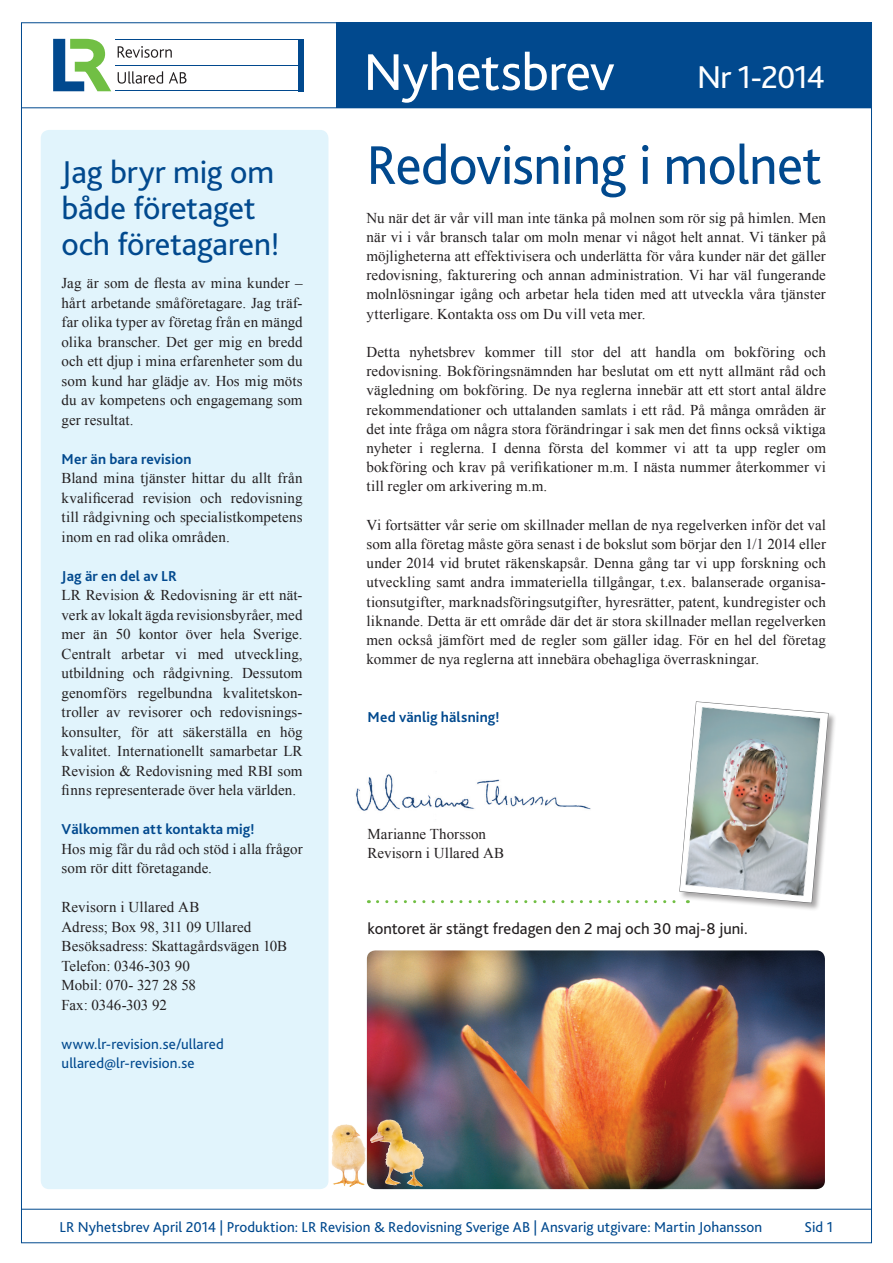
<style>
.page{position:relative;width:893px;height:1263px;background:#fff}
.page>*{position:absolute;margin:0;border:0;box-sizing:border-box;transform-origin:0 0}
.t1{font:57px "Bliss 2";letter-spacing:-.01em;color:#01498e;scale:.96 1}
.t2{font:54px "Bliss 2";letter-spacing:-.01em;color:#fff}
.t3{font:33px/36px "Bliss 2";letter-spacing:-.005em;color:#01498e}
.t4{font:33px "Bliss 2";letter-spacing:-.035em;color:#fff}
.t5{font:16.5px "Bliss 2";color:#231f20}
.t6{font:15px/19.5px "Times New Roman";letter-spacing:.005em;color:#231f20;text-align:justify}
.t7{font:15px/19.5px "Bliss 2";letter-spacing:.005em;color:#01498e}
.t8{font:700 15px "Bliss 2";letter-spacing:.01em;color:#01498e}
</style>
<div class="page">
<hr style="left:21px;top:108px;width:851px;height:1px;background:#01498e">
<div style="left:336px;top:23px;width:536px;height:85px;background:#01498e"></div>
<div style="left:41px;top:130px;width:287px;height:1059px;background:#e1f4fc;border-radius:9px"></div>
<hr style="left:21px;top:1209px;width:851px;height:1px;background:#01498e">
<img style="left:356px;top:777px;width:21px;height:34px">
<svg style="left:118px;top:46px;width:54px;height:12px"></svg>
<svg style="left:118px;top:71px;width:45px;height:13px"></svg>
<svg style="left:169px;top:72px;width:17px;height:11px"></svg>
<div style="left:299px;top:39px;width:5px;height:52px;background:#01498e"></div>
<svg style="left:53px;top:39px;width:58px;height:52px"></svg>
<hr style="left:115px;top:39px;width:188px;height:1px;background:#01498e">
<hr style="left:115px;top:91px;width:188px;height:1px;background:#01498e">
<hr style="left:115px;top:65px;width:188px;height:1px;background:#01498e">
<svg style="left:377px;top:701px;width:456px;height:207px"></svg>
<img style="left:367px;top:950px;width:458px;height:239px">
<img style="left:369px;top:1119px;width:54px;height:67px">
<h3 class="t3" style="left:62px;top:153px;width:220px">Jag bryr mig om både företaget och företagaren!</h3>
<p class="t6" style="left:62px;top:273px;width:242px">Jag är som de flesta av mina kunder – hårt arbetande småföretagare. Jag träf&shy;far olika typer av företag från en mängd olika branscher. Det ger mig en bredd och ett djup i mina erfarenheter som du som kund har glädje av. Hos mig möts du av kompetens och engagemang som ger resultat.</p>
<p class="t8" style="left:62px;top:449px;width:131px">Mer än bara revision</p>
<p class="t6" style="left:62px;top:468px;width:242px">Bland mina tjänster hittar du allt från kvalificerad revision och redovisning till rådgivning och specialistkompetens inom en rad olika områden.</p>
<p class="t8" style="left:62px;top:566px;width:117px">Jag är en del av LR</p>
<p class="t6" style="left:62px;top:585px;width:242px">LR Revision &amp; Redovisning är ett nät&shy;verk av lokalt ägda revisionsbyråer, med mer än 50 kontor över hela Sverige.<br>Centralt arbetar vi med utveckling, utbildning och rådgivning. Dessutom genomförs regelbundna kvalitetskon&shy;troller av revisorer och redovisnings&shy;konsulter, för att säkerställa en hög kvalitet. Internationellt samarbetar LR Revision &amp; Redovisning med RBI som finns representerade över hela världen.</p>
<p class="t8" style="left:62px;top:820px;width:194px">Välkommen att kontakta mig!</p>
<p class="t6" style="left:62px;top:839px;width:242px">Hos mig får du råd och stöd i alla frågor som rör ditt företagande.</p>
<p class="t6" style="left:62px;top:897px;width:227px;text-align:left">Revisorn i Ullared AB<br>Adress; Box 98, 311 09 Ullared<br>Besöksadress: Skattagårdsvägen 10B<br>Telefon: 0346-303 90<br>Mobil: 070- 327 28 58<br>Fax: 0346-303 92</p>
<p class="t7" style="left:62px;top:1033px;width:164px">www.lr-revision.se/ullared ullared@lr-revision.se</p>
<h2 class="t2" style="left:364px;top:38px;width:253px">Nyhetsbrev</h2>
<h3 class="t4" style="left:697px;top:56px;width:129px">Nr 1-2014</h3>
<h1 class="t1" style="left:367px;top:130px;width:476px">Redovisning i molnet</h1>
<p class="t6" style="left:367px;top:208px;width:461px">Nu när det är vår vill man inte tänka på molnen som rör sig på himlen. Men när vi i vår bransch talar om moln menar vi något helt annat. Vi tänker på möjligheterna att effektivisera och underlätta för våra kunder när det gäller redovisning, fakturering och annan administration. Vi har väl fungerande molnlösningar igång och arbetar hela tiden med att utveckla våra tjänster ytterligare. Kontakta oss om Du vill veta mer.</p>
<p class="t6" style="left:367px;top:342px;width:461px">Detta nyhetsbrev kommer till stor del att handla om bokföring och redovisning. Bokföringsnämnden har beslutat om ett nytt allmänt råd och vägledning om bokföring. De nya reglerna innebär att ett stort antal äldre rekommendationer och uttalanden samlats i ett råd. På många områden är det inte fråga om några stora förändringar i sak men det finns också viktiga nyheter i reglerna. I denna första del kommer vi att ta upp regler om bokföring och krav på verifikationer m.m. I nästa nummer återkommer vi till regler om arkivering m.m.</p>
<p class="t6" style="left:367px;top:515px;width:461px">Vi fortsätter vår serie om skillnader mellan de nya regelverken inför det val som alla företag måste göra senast i de bokslut som börjar den 1/1 2014 eller under 2014 vid brutet räkenskapsår. Denna gång tar vi upp forskning och utveckling samt andra immateriella tillgångar, t.ex. balanserade organisa&shy;tionsutgifter, marknadsföringsutgifter, hyresrätter, patent, kundregister och liknande. Detta är ett område där det är stora skillnader mellan regelverken men också jämfört med de regler som gäller idag. För en hel del företag kommer de nya reglerna att innebära obehagliga överraskningar.</p>
<p class="t8" style="left:368px;top:707px;width:133px">Med vänlig hälsning!</p>
<p class="t6" style="left:368px;top:823px;width:138px">Marianne Thorsson<br>Revisorn i Ullared AB</p>
<p class="t5" style="left:368px;top:919px;width:382px">kontoret är stängt fredagen den 2 maj och 30 maj-8 juni.</p>
<p class="t7" style="left:60px;top:1217px;width:704px">LR Nyhetsbrev April 2014 | Produktion: LR Revision &amp; Redovisning Sverige AB | Ansvarig utgivare: Martin Johansson</p>
<p class="t7" style="left:805px;top:1217px;width:30px">Sid 1</p>
</div>
